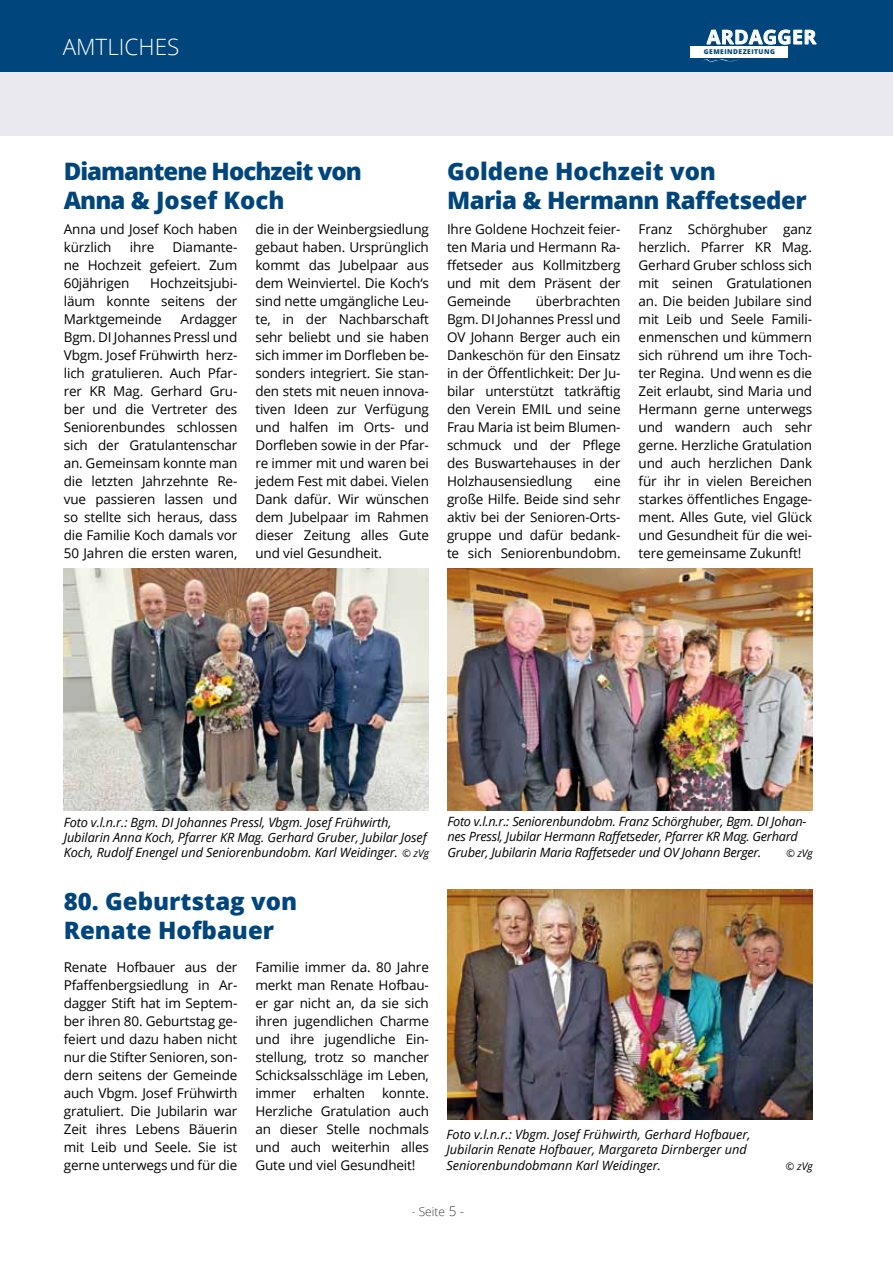
<style>
.page{position:relative;width:893px;height:1263px;background:#fff}
.page>*{position:absolute;margin:0;border:0;box-sizing:border-box;transform-origin:0 0}
.t1{font:800 24px/28.8px "Open Sans";letter-spacing:-.02em;color:#00457b}
.t2{font:800 24px/28.8px "Open Sans";letter-spacing:-.04em;color:#00457b}
.t3{font:800 24px/28.8px "Open Sans";color:#00457b}
.t4{font:300 22.5px "Open Sans";color:#fff}
.t5{font:700 19.5px "Open Sans";letter-spacing:.025em;color:#fff}
.t6{font:13.5px/18px "Open Sans";letter-spacing:-.01em;color:#000;text-align:justify}
.t7{font:italic 12.75px/15.3px "Open Sans";letter-spacing:-.01em;color:#000}
.t8{font:300 12px "Open Sans";color:#3e3d40}
.t9{font:italic 10.5px "Open Sans";letter-spacing:-.01em;color:#000}
.t10{font:800 6.6px "Open Sans";letter-spacing:.075em;color:#00457b}
.s1{font-size:10.5px}
.s2{font-size:13.5px}
</style>
<div class="page">
<div style="left:0;top:0;width:893px;height:72px;background:#00457b"></div>
<svg style="left:706px;top:29px;width:111px;height:16px"></svg>
<div style="left:691px;top:46px;width:97px;height:11px;background:#fff"></div>
<svg style="left:694px;top:57px;width:46px;height:6px"></svg>
<div style="left:0;top:72px;width:893px;height:64px;background:#eae9f0"></div>
<img style="left:447px;top:889px;width:366px;height:230px">
<img style="left:64px;top:569px;width:365px;height:241px">
<img style="left:447px;top:569px;width:365px;height:241px">
<h2 class="t4" style="left:63px;top:32px;width:116px">AMTLI CHES</h2>
<h3 class="t5" style="left:707px;top:23px;width:111px">ARDAGGER</h3>
<p class="t10" style="left:704px;top:47px;width:73px">GEMEINDEZEITUNG</p>
<h1 class="t2" style="left:64px;top:156px;width:300px">Diamantene Hochzeit von<br>Anna &amp; Josef Koch</h1>
<p class="t6" style="left:64px;top:220px;width:175px">Anna und Josef Koch haben kürzlich</p>
<p class="t6" style="left:255px;top:220px;width:175px">die in der Weinbergsiedlung gebaut haben. Ursprünglich kommt das Jubelpaar aus dem Weinviertel. Die Koch‘s sind nette umgängliche Leu&shy;te, in der Nachbarschaft sehr beliebt und sie haben sich immer im Dorfleben be&shy;sonders integriert. Sie stan&shy;den stets mit neuen innova&shy;tiven Ideen zur Verfügung und halfen im Orts- und Dorfleben sowie in der Pfar&shy;re immer mit und waren bei jedem Fest mit dabei. Vielen Dank dafür. Wir wünschen dem Jubelpaar im Rahmen dieser Zeitung alles Gute und viel Gesundheit.</p>
<p class="t6" style="left:130px;top:238px;width:26px">ihre</p>
<p class="t6" style="left:64px;top:238px;width:175px;text-indent:109px">Diamante&shy;ne Hochzeit gefeiert. Zum 60jährigen</p>
<p class="t6" style="left:64px;top:274px;width:175px;text-indent:86px">Hochzeitsjubi&shy;läum konnte seitens der Marktgemeinde</p>
<p class="t6" style="left:64px;top:310px;width:175px;text-indent:117px">Ardagger Bgm. DI Johannes Pressl und Vbgm. Josef Frühwirth herz&shy;lich gratulieren. Auch Pfar&shy;rer KR Mag. Gerhard Gru&shy;ber und die Vertreter des Seniorenbundes schlossen sich der Gratulantenschar an. Gemeinsam konnte man die letzten Jahrzehnte Re&shy;vue passieren lassen und so stellte sich heraus, dass die Familie Koch damals vor 50 Jahren die ersten waren,</p>
<h1 class="t1" style="left:447px;top:156px;width:361px">Goldene Hochzeit von<br>Maria &amp; Hermann Raffetseder</h1>
<p class="t6" style="left:447px;top:220px;width:175px">Ihre Goldene Hochzeit feier&shy;ten Maria und Hermann Ra&shy;ffetseder aus Kollmitzberg und mit dem Präsent der Gemeinde</p>
<p class="t6" style="left:639px;top:220px;width:175px">Franz Schörghuber ganz herzlich. Pfarrer KR Mag.<br>Gerhard Gruber schloss sich mit seinen Gratulationen an. Die beiden Jubilare sind mit Leib und Seele Famili&shy;enmenschen und kümmern sich rührend um ihre Toch&shy;ter Regina. Und wenn es die Zeit erlaubt, sind Maria und Hermann gerne unterwegs und wandern auch sehr gerne. Herzliche Gratulation und auch herzlichen Dank für ihr in vielen Bereichen starkes öffentliches Engage&shy;ment. Alles Gute, viel Glück und Gesundheit für die wei&shy;tere gemeinsame Zukunft!</p>
<p class="t6" style="left:447px;top:292px;width:175px;text-indent:89px">überbrachten Bgm. DI Johannes Pressl und OV Johann Berger auch ein Dankeschön für den Einsatz in der Öffentlichkeit: Der Ju&shy;bilar unterstützt tatkräftig den Verein EMIL und seine Frau Maria ist beim Blumen&shy;schmuck und der Pflege des Buswartehauses in der Holzhausensiedlung</p>
<p class="t6" style="left:447px;top:472px;width:175px;text-indent:147px">eine große Hilfe. Beide sind sehr aktiv bei der Senioren-Orts&shy;gruppe und dafür bedank&shy;te sich Seniorenbundobm.</p>
<p class="t7" style="left:64px;top:814px;width:367px">Foto v.l.n.r.: Bgm. DI Johannes Pressl, Vbgm. Josef Frühwirth,<br>Jubilarin Anna Koch, Pfarrer KR Mag. Gerhard Gruber, Jubilar Josef<br>Koch, Rudolf Enengel und Seniorenbundobm. Karl Weidinger. <span class="s1">© zVg</span></p>
<p class="t7" style="left:447px;top:813px;width:361px">Foto v.l.n.r.: Seniorenbundobm. Franz Schörghuber, Bgm. DI Johan&shy;nes Pressl, Jubilar Hermann Raffetseder, Pfarrer KR Mag. Gerhard<br>Gruber, Jubilarin Maria Raffetseder und OV Johann Berger.</p>
<p class="t9" style="left:786px;top:846px;width:28px">© zVg</p>
<h1 class="t3" style="left:64px;top:886px;width:235px">80. Geburtstag von<br>Renate Hofbauer</h1>
<p class="t6" style="left:64px;top:958px;width:175px">Renate Hofbauer aus der Pfaffenbergsiedlung in Ar&shy;dagger Stift hat im Septem&shy;ber ihren 80. Geburtstag ge&shy;feiert und dazu haben nicht nur die Stifter Senioren, son&shy;dern seitens der Gemeinde auch Vbgm. Josef Frühwirth gratuliert. Die Jubilarin war Zeit ihres Lebens Bäuerin mit Leib und Seele. Sie ist gerne unterwegs und für die</p>
<p class="t6" style="left:255px;top:958px;width:175px">Familie immer da. 80 Jahre merkt man Renate Hofbau&shy;er gar nicht an, da sie sich ihren jugendlichen Charme und ihre jugendliche Ein&shy;stellung, trotz so mancher Schicksalsschläge im Leben, immer erhalten konnte.<br>Herzliche Gratulation auch an dieser Stelle nochmals und auch weiterhin alles Gute und viel Gesundheit!</p>
<p class="t7" style="left:446px;top:1126px;width:306px">Foto v.l.n.r.: Vbgm. Josef Frühwirth, Gerhard Hofbauer,<br>Jubilarin Renate Hofbauer, Margareta Dirnberger und<br>Seniorenbundobmann Karl Weidinger.</p>
<p class="t8" style="left:412px;top:1204px;width:54px">- SEITE <span class="s2">5 -</span></p>
<p class="t9" style="left:785px;top:1158px;width:29px">© zVg</p>
</div>
